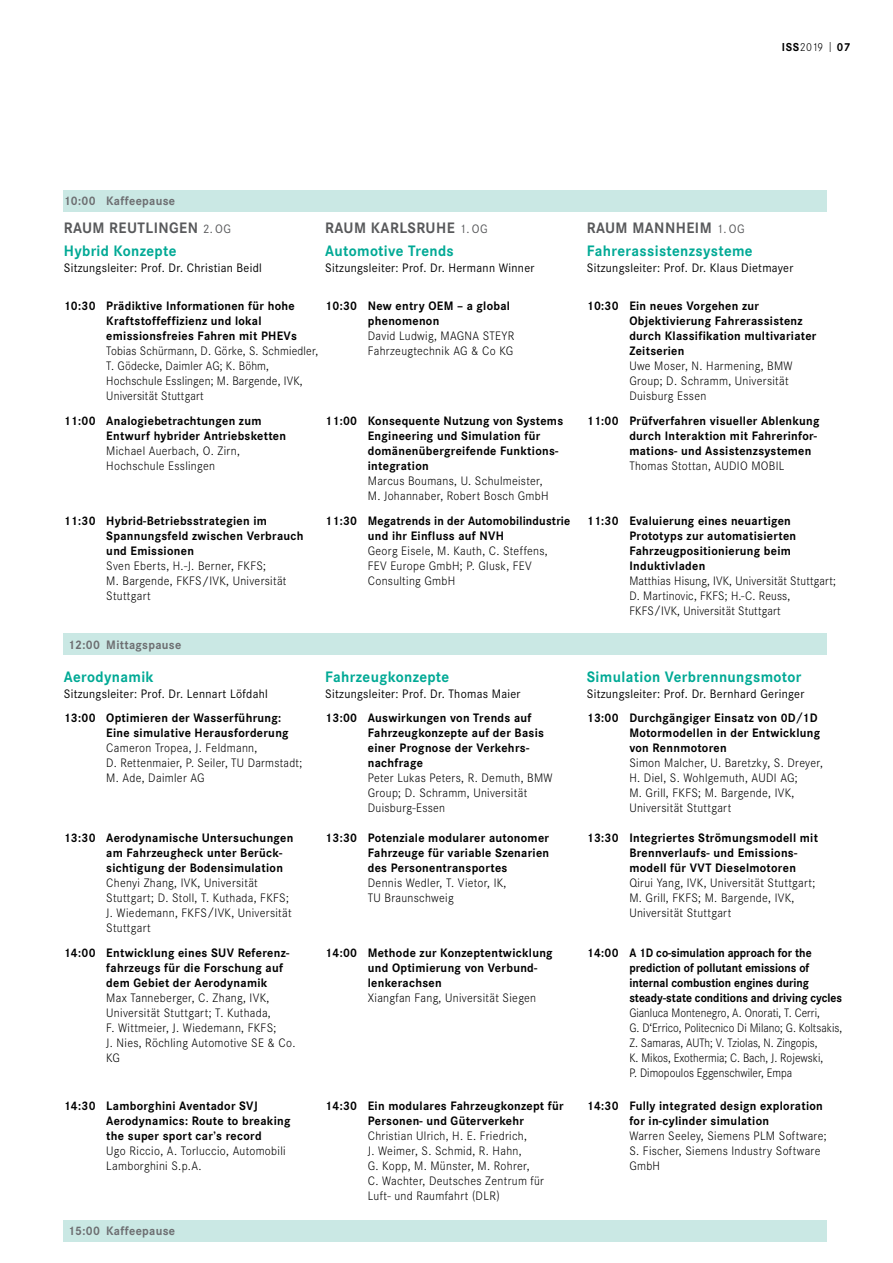
<style>
.page{position:relative;width:893px;height:1263px;background:#fff}
.page>*{position:absolute;margin:0;border:0;box-sizing:border-box;transform-origin:0 0}
.t1{font:700 15.75px "Corporate S Pro";letter-spacing:.025em;color:#00a995;scale:.95 1}
.t2{font:700 15.75px "Corporate S Pro";letter-spacing:.03em;color:#58595b;scale:.95 1}
.t3{font:700 12.75px/15px "Corporate S Pro";letter-spacing:.025em;color:#000;scale:.95 1}
.t4{font:300 12.75px/15px "Corporate S Pro";letter-spacing:.025em;color:#000;scale:.95 1}
.t5{font:12.75px "Corporate S Pro";letter-spacing:.025em;color:#000;scale:.95 1}
.t6{font:300 12.75px/15px "Corporate S Pro";letter-spacing:.025em;color:#000;scale:.93 1}
.t7{font:300 12.75px/15px "Corporate S Pro";color:#000;scale:.91 1}
.t8{font:700 12.75px/15px "Corporate S Pro";color:#000;scale:.95 1}
.t9{font:700 12.75px "Corporate S Pro";letter-spacing:.025em;color:#6d6e71;scale:.95 1}
.t10{font:700 12px "Corporate S Pro";color:#000;scale:.95 1}
.s1{font-weight:300}
.s2{font-weight:400;font-size:12.75px}
</style>
<div class="page">
<div style="left:64px;top:634px;width:763px;height:21px;background:#cae8e4"></div>
<div style="left:64px;top:1220px;width:763px;height:22px;background:#cae8e4"></div>
<div style="left:64px;top:190px;width:763px;height:22px;background:#cae8e4"></div>
<p class="t10" style="left:782px;top:37px;width:74px">ISS<span class="s1">2019 |</span> 07</p>
<p class="t9" style="left:64px;top:191px;width:119px">10:00 Kaffeepause</p>
<p class="t2" style="left:64px;top:215px;width:177px">RAUM REUTLINGEN <span class="s2">2. OG</span></p>
<p class="t2" style="left:325px;top:215px;width:172px">RAUM KARLSRUHE <span class="s2">1. OG</span></p>
<p class="t2" style="left:587px;top:215px;width:168px">RAUM MANNHEIM <span class="s2">1. OG</span></p>
<p class="t1" style="left:64px;top:239px;width:120px">Hybrid Konzepte</p>
<p class="t5" style="left:64px;top:258px;width:210px">Sitzungsleiter: Prof. Dr. Christian Beidl</p>
<p class="t1" style="left:325px;top:239px;width:137px">Automotive Trends</p>
<p class="t5" style="left:325px;top:258px;width:222px">Sitzungsleiter: Prof. Dr. Hermann Winner</p>
<p class="t3" style="left:106px;top:298px;width:202px;text-indent:-43px">10:30 Prädiktive Informationen für hohe<br>Kraftstoffeffizienz und lokal emissionsfreies Fahren mit PHEVs</p>
<p class="t6" style="left:106px;top:343px;width:229px">Tobias Schürmann, D. Görke, S. Schmiedler, T. Gödecke, Daimler AG; K. Böhm, Hochschule Esslingen; M. Bargende, IVK, Universität Stuttgart</p>
<p class="t3" style="left:106px;top:412px;width:191px;text-indent:-43px">11:00 Analogiebetrachtungen zum<br>Entwurf hybrider Antriebsketten</p>
<p class="t4" style="left:106px;top:443px;width:142px">Michael Auerbach, O. Zirn,<br>Hochschule Esslingen</p>
<p class="t3" style="left:106px;top:512px;width:209px;text-indent:-43px">11:30 Hybrid-Betriebsstrategien im<br>Spannungsfeld zwischen Verbrauch und Emissionen</p>
<p class="t4" style="left:106px;top:558px;width:191px">Sven Eberts, H.-J. Berner, FKFS;<br>M. Bargende, FKFS/IVK, Universität<br>Stuttgart</p>
<p class="t3" style="left:368px;top:298px;width:151px;text-indent:-43px">10:30 New entry OEM – a global phenomenon</p>
<p class="t4" style="left:368px;top:328px;width:156px">David Ludwig, MAGNA STEYR<br>Fahrzeugtechnik AG &amp; Co KG</p>
<p class="t3" style="left:368px;top:412px;width:207px;text-indent:-43px">11:00 Konsequente Nutzung von Systems<br>Engineering und Simulation für domänenübergreifende Funktions&shy;integration</p>
<p class="t4" style="left:368px;top:473px;width:192px">Marcus Boumans, U. Schulmeister,<br>M. Johannaber, Robert Bosch GmbH</p>
<p class="t3" style="left:368px;top:512px;width:215px;text-indent:-43px">11:30 Megatrends in der Automobilindustrie und ihr Einfluss auf NVH</p>
<p class="t4" style="left:368px;top:543px;width:191px">Georg Eisele, M. Kauth, C. Steffens,<br>FEV Europe GmbH; P. Glusk, FEV<br>Consulting GmbH</p>
<p class="t9" style="left:68px;top:634px;width:121px">12:00 Mittagspause</p>
<p class="t1" style="left:64px;top:665px;width:96px">Aerodynamik</p>
<p class="t5" style="left:64px;top:685px;width:216px">Sitzungsleiter: Prof. Dr. Lennart Löfdahl</p>
<p class="t3" style="left:106px;top:709px;width:193px;text-indent:-43px">13:00 Optimieren der Wasserführung:<br>Eine simulative Herausforderung</p>
<p class="t4" style="left:106px;top:740px;width:208px">Cameron Tropea, J. Feldmann,<br>D. Rettenmaier, P. Seiler, TU Darmstadt;<br>M. Ade, Daimler AG</p>
<p class="t3" style="left:106px;top:829px;width:198px;text-indent:-43px">13:30 Aerodynamische Untersuchungen am Fahrzeugheck unter Berück&shy;sichtigung der Bodensimulation</p>
<p class="t4" style="left:106px;top:874px;width:197px">Chenyi Zhang, IVK, Universität<br>Stuttgart; D. Stoll, T. Kuthada, FKFS;<br>J. Wiedemann, FKFS/IVK, Universität<br>Stuttgart</p>
<p class="t3" style="left:106px;top:944px;width:194px;text-indent:-43px">14:00 Entwicklung eines SUV Referenz&shy;fahrzeugs für die Forschung auf dem Gebiet der Aerodynamik</p>
<p class="t4" style="left:106px;top:989px;width:201px">Max Tanneberger, C. Zhang, IVK,<br>Universität Stuttgart; T. Kuthada,<br>F. Wittmeier, J. Wiedemann, FKFS;<br>J. Nies, Röchling Automotive SE &amp; Co.<br>KG</p>
<p class="t1" style="left:325px;top:665px;width:132px">Fahrzeugkonzepte</p>
<p class="t5" style="left:325px;top:685px;width:207px">Sitzungsleiter: Prof. Dr. Thomas Maier</p>
<p class="t3" style="left:368px;top:709px;width:187px;text-indent:-43px">13:00 Auswirkungen von Trends auf<br>Fahrzeugkonzepte auf der Basis einer Prognose der Verkehrs&shy;nachfrage</p>
<p class="t4" style="left:368px;top:770px;width:196px">Peter Lukas Peters, R. Demuth, BMW<br>Group; D. Schramm, Universität<br>Duisburg-Essen</p>
<p class="t3" style="left:368px;top:829px;width:192px;text-align:justify;text-indent:-43px">13:30 Potenziale modularer autonomer Fahrzeuge für variable Szenarien des Personentransportes</p>
<p class="t4" style="left:368px;top:874px;width:147px">Dennis Wedler, T. Vietor, IK,<br>TU Braunschweig</p>
<p class="t3" style="left:368px;top:944px;width:196px;text-indent:-43px">14:00 Methode zur Konzeptentwicklung und Optimierung von Verbund&shy;lenkerachsen</p>
<p class="t4" style="left:368px;top:989px;width:179px">Xiangfan Fang, Universität Siegen</p>
<p class="t3" style="left:106px;top:1097px;width:195px;text-indent:-43px">14:30 Lamborghini Aventador SVJ<br>Aerodynamics: Route to breaking the super sport car’s record</p>
<p class="t4" style="left:106px;top:1142px;width:190px">Ugo Riccio, A. Torluccio, Automobili<br>Lamborghini S.p.A.</p>
<p class="t9" style="left:68px;top:1221px;width:114px">15:00 Kaffeepause</p>
<p class="t3" style="left:325px;top:1097px;width:253px;text-align:center">14:30 Ein modulares Fahrzeugkonzept für<br>Personen- und Güterverkehr</p>
<p class="t4" style="left:368px;top:1127px;width:187px">Christian Ulrich, H. E. Friedrich,<br>J. Weimer, S. Schmid, R. Hahn,<br>G. Kopp, M. Münster, M. Rohrer,<br>C. Wachter, Deutsches Zentrum für<br>Luft- und Raumfahrt (DLR)</p>
<p class="t1" style="left:587px;top:239px;width:176px">Fahrerassistenzsysteme</p>
<p class="t5" style="left:587px;top:258px;width:219px">Sitzungsleiter: Prof. Dr. Klaus Dietmayer</p>
<p class="t3" style="left:629px;top:298px;width:198px;text-indent:-43px">10:30 Ein neues Vorgehen zur<br>Objektivierung Fahrerassistenz durch Klassifikation multivariater<br>Zeitserien</p>
<p class="t4" style="left:629px;top:358px;width:173px">Uwe Moser, N. Harmening, BMW<br>Group; D. Schramm, Universität<br>Duisburg Essen</p>
<p class="t3" style="left:629px;top:412px;width:202px;text-indent:-43px">11:00 Prüfverfahren visueller Ablenkung durch Interaktion mit Fahrerinfor&shy;mations- und Assistenzsystemen</p>
<p class="t4" style="left:629px;top:458px;width:165px">Thomas Stottan, AUDIO MOBIL</p>
<p class="t3" style="left:629px;top:512px;width:177px;text-indent:-43px">11:30 Evaluierung eines neuartigen<br>Prototyps zur automatisierten<br>Fahrzeugpositionierung beim<br>Induktivladen</p>
<p class="t6" style="left:629px;top:573px;width:224px">Matthias Hisung, IVK, Universität Stuttgart;<br>D. Martinovic, FKFS; H.-C. Reuss,<br>FKFS/IVK, Universität Stuttgart</p>
<p class="t1" style="left:587px;top:665px;width:227px">Simulation Verbrennungsmotor</p>
<p class="t5" style="left:587px;top:685px;width:230px">Sitzungsleiter: Prof. Dr. Bernhard Geringer</p>
<p class="t3" style="left:629px;top:709px;width:202px;text-indent:-43px">13:00 Durchgängiger Einsatz von 0D/1D<br>Motormodellen in der Entwicklung von Rennmotoren</p>
<p class="t4" style="left:629px;top:755px;width:205px">Simon Malcher, U. Baretzky, S. Dreyer,<br>H. Diel, S. Wohlgemuth, AUDI AG;<br>M. Grill, FKFS; M. Bargende, IVK,<br>Universität Stuttgart</p>
<p class="t3" style="left:629px;top:829px;width:200px;text-indent:-43px">13:30 Integriertes Strömungsmodell mit<br>Brennverlaufs- und Emissions&shy;modell für VVT Dieselmotoren</p>
<p class="t4" style="left:629px;top:874px;width:197px">Qirui Yang, IVK, Universität Stuttgart;<br>M. Grill, FKFS; M. Bargende, IVK,<br>Universität Stuttgart</p>
<p class="t8" style="left:629px;top:944px;width:226px;text-indent:-43px">14:00 A 1D co-simulation approach for the prediction of pollutant emissions of internal combustion engines during steady-state conditions and driving cycles</p>
<p class="t7" style="left:629px;top:1004px;width:235px">Gianluca Montenegro, A. Onorati, T. Cerri,<br>G. D‘Errico, Politecnico Di Milano; G. Koltsakis, Z. Samaras, AUTh; V. Tziolas, N. Zingopis,<br>K. Mikos, Exothermia; C. Bach, J. Rojewski,<br>P. Dimopoulos Eggenschwiler, Empa</p>
<p class="t3" style="left:629px;top:1097px;width:205px;text-indent:-43px">14:30 Fully integrated design exploration for in-cylinder simulation</p>
<p class="t4" style="left:629px;top:1127px;width:209px">Warren Seeley, Siemens PLM Software;<br>S. Fischer, Siemens Industry Software<br>GmbH</p>
</div>
